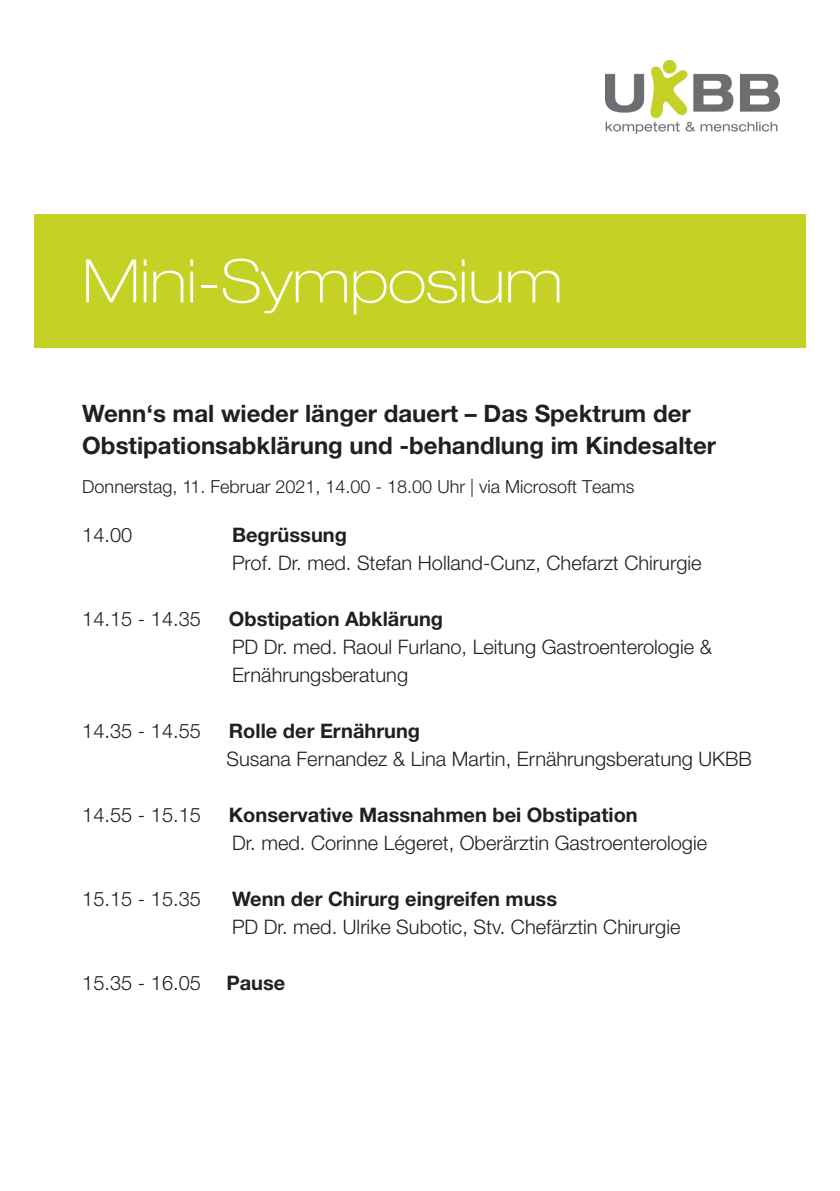
<style>
.page{position:relative;width:840px;height:1191px;background:#fff}
.page>*{position:absolute;margin:0;border:0;box-sizing:border-box;transform-origin:0 0}
.t1{font:100 expanded 60px "Helvetica Neue LT Std";color:#fff}
.t2{font:700 24px/32px "Helvetica Neue LT Std";color:#231f20}
.t3{font:300 20px/28px "Helvetica Neue LT Std";color:#231f20}
.t4{font:700 20px "Helvetica Neue LT Std";color:#231f20}
.t5{font:300 18px "Helvetica Neue LT Std";color:#231f20}
</style>
<div class="page">
<img style="left:605px;top:61px;width:174px;height:73px">
<div style="left:34px;top:214px;width:771px;height:133px;background:#c5d225"></div>
<h1 class="t1" style="left:82px;top:245px;width:482px">Mini-Symposium</h1>
<p class="t2" style="left:82px;top:397px;width:635px">Wenn‘s mal wieder länger dauert – Das Spektrum der<br>Obstipationsabklärung und -behandlung im Kindesalter</p>
<p class="t5" style="left:82px;top:475px;width:553px">Donnerstag, 11. Februar 2021, 14.00 - 18.00 Uhr | via Microsoft Teams</p>
<p class="t3" style="left:82px;top:520px;width:52px">14.00</p>
<p class="t4" style="left:232px;top:522px;width:116px">Begrüssung</p>
<p class="t3" style="left:232px;top:548px;width:471px">Prof. Dr. med. Stefan Holland-Cunz, Chefarzt Chirurgie</p>
<p class="t3" style="left:82px;top:604px;width:120px">14.15 - 14.35</p>
<p class="t4" style="left:229px;top:606px;width:216px">Obstipation Abklärung</p>
<p class="t3" style="left:232px;top:632px;width:481px">PD Dr. med. Raoul Furlano, Leitung Gastroenterologie &amp;<br>Ernährungsberatung</p>
<p class="t3" style="left:82px;top:716px;width:120px">14.35 - 14.55</p>
<p class="t4" style="left:229px;top:718px;width:193px">Rolle der Ernährung</p>
<p class="t3" style="left:226px;top:744px;width:526px">Susana Fernandez &amp; Lina Martin, Ernährungsberatung UKBB</p>
<p class="t3" style="left:82px;top:800px;width:120px">14.55 - 15.15</p>
<p class="t4" style="left:229px;top:802px;width:410px">Konservative Massnahmen bei Obstipation</p>
<p class="t3" style="left:232px;top:828px;width:476px">Dr. med. Corinne Légeret, Oberärztin Gastroenterologie</p>
<p class="t3" style="left:82px;top:884px;width:120px">15.15 - 15.35</p>
<p class="t4" style="left:232px;top:886px;width:326px">Wenn der Chirurg eingreifen muss</p>
<p class="t3" style="left:232px;top:912px;width:449px">PD Dr. med. Ulrike Subotic, Stv. Chefärztin Chirurgie</p>
<p class="t3" style="left:82px;top:968px;width:52px">15.35</p>
<p class="t4" style="left:226px;top:970px;width:60px">Pause</p>
</div>
